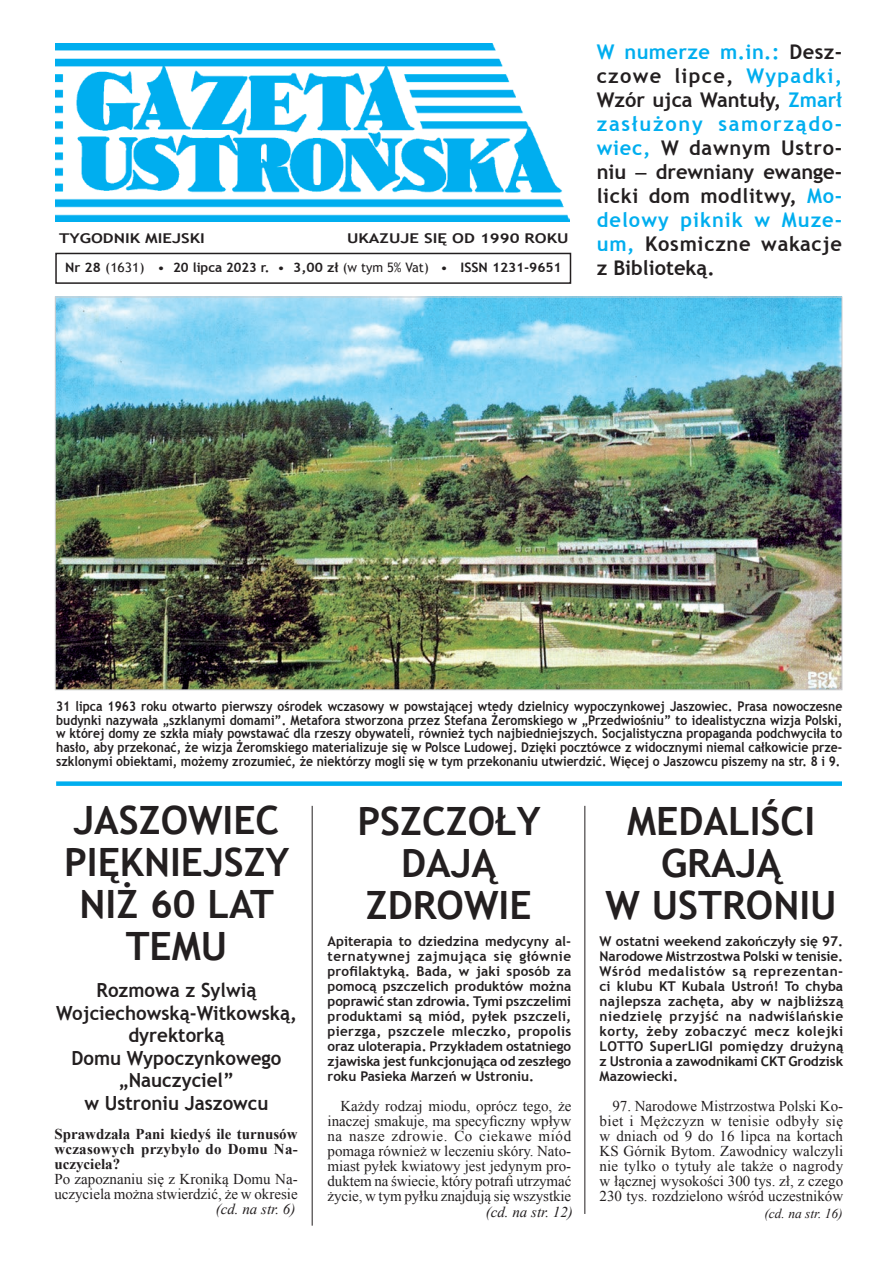
<style>
.page{position:relative;width:893px;height:1263px;background:#fff}
.page>*{position:absolute;margin:0;border:0;box-sizing:border-box;transform-origin:0 0}
.t1{font:700 39px/42px "Trebuchet MS";color:#231f20;text-align:center}
.t2{font:700 20.25px/24px "Trebuchet MS";letter-spacing:.035em;color:#231f20;text-align:justify}
.t3{font:700 20.25px "Trebuchet MS";color:#231f20}
.t4{font:700 19.5px/22.5px "Trebuchet MS";color:#231f20;text-align:center;scale:.96 1}
.t5{font:700 18px "Trebuchet MS";color:#231f20;scale:1.2 1}
.t6{font:15px/15px "Times New Roman";color:#231f20;text-align:justify}
.t7{font:700 15px/15px "Times New Roman";letter-spacing:.015em;color:#231f20;text-align:justify}
.t8{font:italic 15px "Times New Roman";color:#231f20}
.t9{font:700 13.5px/15px "Trebuchet MS";color:#231f20;text-align:justify}
.t10{font:700 13.5px/13.5px "Trebuchet MS";color:#231f20;text-align:justify;scale:.9 1}
.t11{font:700 13.5px "Trebuchet MS";color:#231f20;scale:1.25 1}
.t12{font:italic 13.5px "Times New Roman";color:#231f20}
.t13{font:700 13.05px "Trebuchet MS";color:#231f20;scale:1.07 1}
.s1{color:#00aeef}
.s2{font-family:"Arial";font-weight:400}
.s3{font-weight:400}
</style>
<div class="page">
<div style="left:56px;top:781px;width:786px;height:5px;background:#00aeef"></div>
<img style="left:55px;top:44px;width:515px;height:177px">
<div style="left:55px;top:253px;width:516px;height:31px;border:2px solid #231f20"></div>
<hr style="left:312px;top:806px;width:1px;height:419px;background:#231f20">
<img style="left:57px;top:299px;width:783px;height:389px">
<hr style="left:584px;top:806px;width:1px;height:408px;background:#231f20">
<p class="t11" style="left:59px;top:229px;width:118px">TYGODNIK MIEJSKI</p>
<p class="t11" style="left:347px;top:229px;width:179px">UKAZUJE SIĘ OD 1990 ROKU</p>
<h2 class="t2" style="left:597px;top:39px;width:247px"><span class="s1">W numerze m.in.:</span> Desz&shy;czowe lipce, <span class="s1">Wypadki, </span>Wzór ujca Wantuły, <span class="s1">Zmarł zasłużony samorządo&shy;wiec,</span> W dawnym Ustro&shy;niu <span class="s2">–</span> drewniany ewange&shy;licki dom modlitwy, <span class="s1">Mo&shy;delowy piknik w Muze&shy;um,</span> Kosmiczne wakacje</h2>
<p class="t13" style="left:65px;top:259px;width:465px">Nr 28 <span class="s3">(1631) •</span> 20 lipca 2023 r. <span class="s3">•</span> 3,00 zł <span class="s3">(w tym 5% Vat) •</span> ISSN 1231-9651</p>
<h2 class="t3" style="left:597px;top:255px;width:119px">z Biblioteką.</h2>
<p class="t10" style="left:56px;top:700px;width:875px">31 lipca 1963 roku otwarto pierwszy ośrodek wczasowy w powstającej wtedy dzielnicy wypoczynkowej Jaszowiec. Prasa nowoczesne budynki nazywała „szklanymi domami”. Metafora stworzona przez Stefana Żeromskiego w „Przedwiośniu” to idealistyczna wizja Polski, w której domy ze szkła miały powstawać dla rzeszy obywateli, również tych najbiedniejszych. Socjalistyczna propaganda podchwyciła to hasło, aby przekonać, że wizja Żeromskiego materializuje się w Polsce Ludowej. Dzięki pocztówce z widocznymi niemal całkowicie prze&shy;szklonymi obiektami, możemy zrozumieć, że niektórzy mogli się w tym przekonaniu utwierdzić. Więcej o Jaszowcu piszemy na str. 8 i 9.</p>
<h1 class="t1" style="left:606px;top:800px;width:232px">MEDALIŚCI<br>GRAJĄ<br>W USTRONIU</h1>
<p class="t9" style="left:600px;top:933px;width:245px">W ostatni weekend zakończyły się 97.<br>Narodowe Mistrzostwa Polski w tenisie.<br>Wśród medalistów są reprezentan&shy;ci klubu KT Kubala Ustroń! To chyba najlepsza zachęta, aby w najbliższą niedzielę przyjść na nadwiślańskie korty, żeby zobaczyć mecz kolejki LOTTO SuperLIGI pomiędzy drużyną z Ustronia a zawodnikami CKT Grodzisk Mazowiecki.</p>
<p class="t6" style="left:600px;top:1098px;width:245px;text-indent:13px">97. Narodowe Mistrzostwa Polski Ko&shy;biet i Mężczyzn w tenisie odbyły się w dniach od 9 do 16 lipca na kortach KS Górnik Bytom. Zawodnicy walczyli nie tylko o tytuły ale także o nagrody w łącznej wysokości 300 tys. zł, z czego 230 tys. rozdzielono wśród uczestników</p>
<p class="t12" style="left:764px;top:1204px;width:80px">(cd. na str. 16)</p>
<h1 class="t1" style="left:64px;top:799px;width:227px">JASZOWIEC<br>PIĘKNIEJSZY<br>NIŻ 60 LAT<br>TEMU</h1>
<h1 class="t1" style="left:357px;top:800px;width:185px">PSZCZOŁY<br>DAJĄ<br>ZDROWIE</h1>
<p class="t9" style="left:328px;top:933px;width:245px">Apiterapia to dziedzina medycyny al&shy;ternatywnej zajmująca się głównie profilaktyką. Bada, w jaki sposób za pomocą pszczelich produktów można poprawić stan zdrowia. Tymi pszczelimi produktami są miód, pyłek pszczeli, pierzga, pszczele mleczko, propolis oraz uloterapia. Przykładem ostatniego zjawiska jest funkcjonująca od zeszłego roku Pasieka Marzeń w Ustroniu.</p>
<p class="t6" style="left:328px;top:1098px;width:245px;text-indent:13px">Każdy rodzaj miodu, oprócz tego, że inaczej smakuje, ma specyficzny wpływ na nasze zdrowie. Co ciekawe miód pomaga również w leczeniu skóry. Nato&shy;miast pyłek kwiatowy jest jedynym pro&shy;duktem na świecie, który potrafi utrzymać życie, w tym pyłku znajdują się wszystkie</p>
<h3 class="t4" style="left:56px;top:979px;width:253px">Rozmowa z Sylwią<br>Wojciechowską-Witkowską, dyrektorką<br>Domu Wypoczynkowego „Nauczyciel”<br>w Ustroniu Jaszowcu</h3>
<p class="t7" style="left:54px;top:1125px;width:245px">Sprawdzała Pani kiedyś ile turnusów wczasowych przybyło do Domu Na&shy;uczyciela?</p>
<p class="t6" style="left:54px;top:1171px;width:245px">Po zapoznaniu się z Kroniką Domu Na&shy;uczyciela można stwierdzić, że w okresie</p>
<p class="t8" style="left:216px;top:1199px;width:81px">(cd. na str. 6)</p>
<p class="t8" style="left:486px;top:1201px;width:89px">(cd. na str. 12)</p>
<h3 class="t5" style="left:829px;top:1204px;width:12px">1</h3>
</div>
